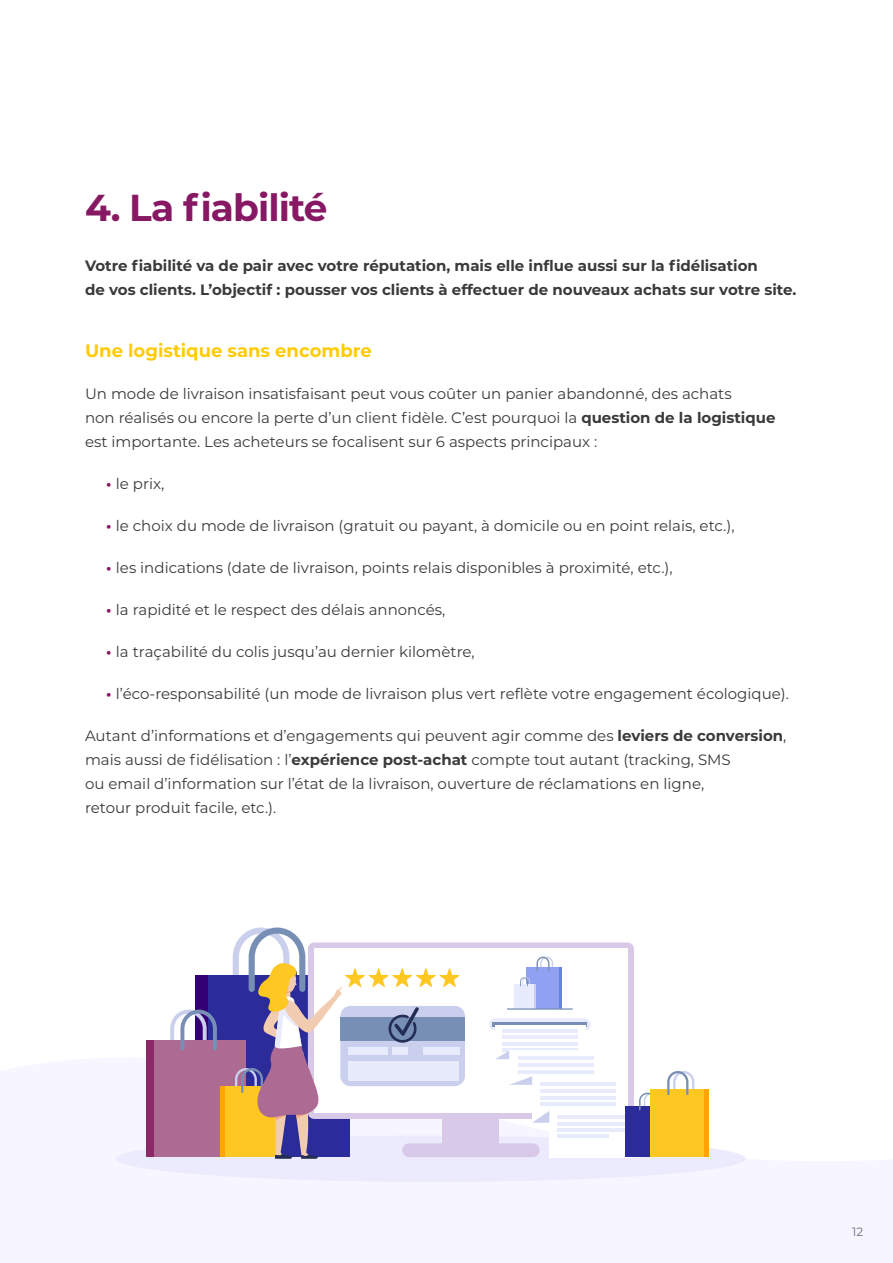
<style>
.page{position:relative;width:893px;height:1263px;background:#fff}
.page>*{position:absolute;margin:0;border:0;box-sizing:border-box;transform-origin:0 0}
.t1{font:700 37.5px "Montserrat";letter-spacing:-.025em;color:#871863}
.t2{font:700 18px "Montserrat";color:#ffcb05}
.t3{font:15px/24px "Montserrat";color:#3a3a3b}
.t4{font:700 15px/24px "Montserrat";color:#3a3a3b}
.t5{font:12px "Montserrat";color:#706f6f}
.s1{font-weight:700}
.s2{font-weight:700;color:#871763}
</style>
<div class="page">
<div style="left:116px;top:1135px;width:630px;height:47px;background:#ecebfd;border-radius:50%"></div>
<div style="left:208px;top:975px;width:142px;height:182px;background:#2b2b99"></div>
<div style="left:146px;top:1040px;width:91px;height:117px;background:#8a2966"></div>
<div style="left:154px;top:1040px;width:91px;height:117px;background:#ad6b94"></div>
<svg style="left:170px;top:1009px;width:47px;height:42px"></svg>
<div style="left:220px;top:1087px;width:55px;height:70px;background:#ffa605"></div>
<div style="left:225px;top:1087px;width:55px;height:70px;background:#ffc721"></div>
<div style="left:443px;top:1109px;width:56px;height:39px;background:#d9c9e8"></div>
<div style="left:402px;top:1143px;width:138px;height:14px;background:#d9c9e8;border-radius:7px"></div>
<div style="left:308px;top:942px;width:326px;height:177px;background:#d9c9e8;border-radius:6px"></div>
<div style="left:314px;top:949px;width:314px;height:164px;background:#fff"></div>
<svg style="left:489px;top:1018px;width:102px;height:13px"></svg>
<hr style="left:493px;top:1023px;width:94px;height:4px;background:#788fb5">
<div style="left:495px;top:1025px;width:90px;height:34px;background:#fff"></div>
<svg style="left:502px;top:1048px;width:75px;height:3px"></svg>
<svg style="left:518px;top:1056px;width:76px;height:18px"></svg>
<hr style="left:518px;top:1056px;width:75px;height:4px;background:#e8ebfc">
<hr style="left:518px;top:1063px;width:75px;height:4px;background:#e8ebfc">
<svg style="left:518px;top:1069px;width:75px;height:4px"></svg>
<div style="left:532px;top:1076px;width:91px;height:47px;background:linear-gradient(to right,#fefeff,#fff)"></div>
<div style="left:549px;top:1111px;width:91px;height:46px;background:#fff"></div>
<svg style="left:541px;top:1101px;width:75px;height:4px"></svg>
<hr style="left:541px;top:1082px;width:75px;height:4px;background:#e8ebfc">
<hr style="left:541px;top:1089px;width:75px;height:4px;background:#e8ebfc">
<svg style="left:541px;top:1095px;width:75px;height:4px"></svg>
<hr style="left:557px;top:1134px;width:52px;height:4px;background:#e8ebfc">
<hr style="left:557px;top:1115px;width:75px;height:4px;background:#e8ebfc">
<hr style="left:557px;top:1122px;width:75px;height:3px;background:#e8ebfc">
<hr style="left:557px;top:1128px;width:75px;height:4px;background:#e8ebfc">
<svg style="left:496px;top:1051px;width:13px;height:8px"></svg>
<svg style="left:510px;top:1076px;width:22px;height:9px"></svg>
<svg style="left:532px;top:1111px;width:17px;height:12px"></svg>
<hr style="left:502px;top:1029px;width:75px;height:4px;background:#e8ebfc">
<hr style="left:502px;top:1035px;width:75px;height:4px;background:#e8ebfc">
<hr style="left:502px;top:1042px;width:75px;height:4px;background:#e8ebfc">
<div style="left:529px;top:967px;width:33px;height:42px;background:#6980e3"></div>
<div style="left:526px;top:967px;width:33px;height:42px;background:#8fa1f0"></div>
<svg style="left:536px;top:957px;width:17px;height:14px"></svg>
<div style="left:516px;top:984px;width:19px;height:25px;background:#c9cfed"></div>
<div style="left:514px;top:984px;width:20px;height:25px;background:#e8ebfc"></div>
<svg style="left:520px;top:977px;width:10px;height:9px"></svg>
<div style="left:626px;top:1106px;width:42px;height:51px;background:#2b2b99"></div>
<svg style="left:639px;top:1093px;width:12px;height:17px"></svg>
<div style="left:655px;top:1089px;width:54px;height:68px;background:#ffa605"></div>
<div style="left:651px;top:1089px;width:53px;height:68px;background:#ffc721"></div>
<svg style="left:667px;top:1071px;width:27px;height:24px"></svg>
<hr style="left:507px;top:1008px;width:66px;height:2px;background:#788fb5">
<div style="left:340px;top:1006px;width:125px;height:80px;background:#c9cfed;border-radius:10px"></div>
<div style="left:340px;top:1017px;width:125px;height:23px;background:#788fb5"></div>
<svg style="left:233px;top:927px;width:227px;height:232px"></svg>
<h1 class="t1" style="left:85px;top:181px;width:244px">4. La fiabilité</h1>
<p class="t4" style="left:85px;top:253px;width:713px">Votre fiabilité va de pair avec votre réputation, mais elle influe aussi sur la fidélisation<br>de vos clients. L’objectif : pousser vos clients à effectuer de nouveaux achats sur votre site.</p>
<p class="t2" style="left:85px;top:338px;width:288px">Une logistique sans encombre</p>
<p class="t3" style="left:85px;top:381px;width:692px">Un mode de livraison insatisfaisant peut vous coûter un panier abandonné, des achats<br>non réalisés ou encore la perte d’un client fidèle. C’est pourquoi la <span class="s1">question de la logistique </span>est importante. Les acheteurs se focalisent sur 6 aspects principaux :</p>
<p class="t3" style="left:106px;top:471px;width:59px"><span class="s2">•</span> le prix,</p>
<p class="t3" style="left:106px;top:513px;width:630px"><span class="s2">•</span> le choix du mode de livraison (gratuit ou payant, à domicile ou en point relais, etc.),</p>
<p class="t3" style="left:106px;top:555px;width:568px"><span class="s2">•</span> les indications (date de livraison, points relais disponibles à proximité, etc.),</p>
<p class="t3" style="left:106px;top:597px;width:341px"><span class="s2">•</span> la rapidité et le respect des délais annoncés,</p>
<p class="t3" style="left:106px;top:639px;width:370px"><span class="s2">•</span> la traçabilité du colis jusqu’au dernier kilomètre,</p>
<p class="t3" style="left:106px;top:681px;width:684px"><span class="s2">•</span> l’éco-responsabilité (un mode de livraison plus vert reflète votre engagement écologique).</p>
<p class="t3" style="left:85px;top:723px;width:703px">Autant d’informations et d’engagements qui peuvent agir comme des <span class="s1">leviers de conversion</span>, mais aussi de fidélisation : l’<span class="s1">expérience post-achat</span> compte tout autant (tracking, SMS<br>ou email d’information sur l’état de la livraison, ouverture de réclamations en ligne,<br>retour produit facile, etc.).</p>
<p class="t5" style="left:852px;top:1224px;width:13px">12</p>
</div>
